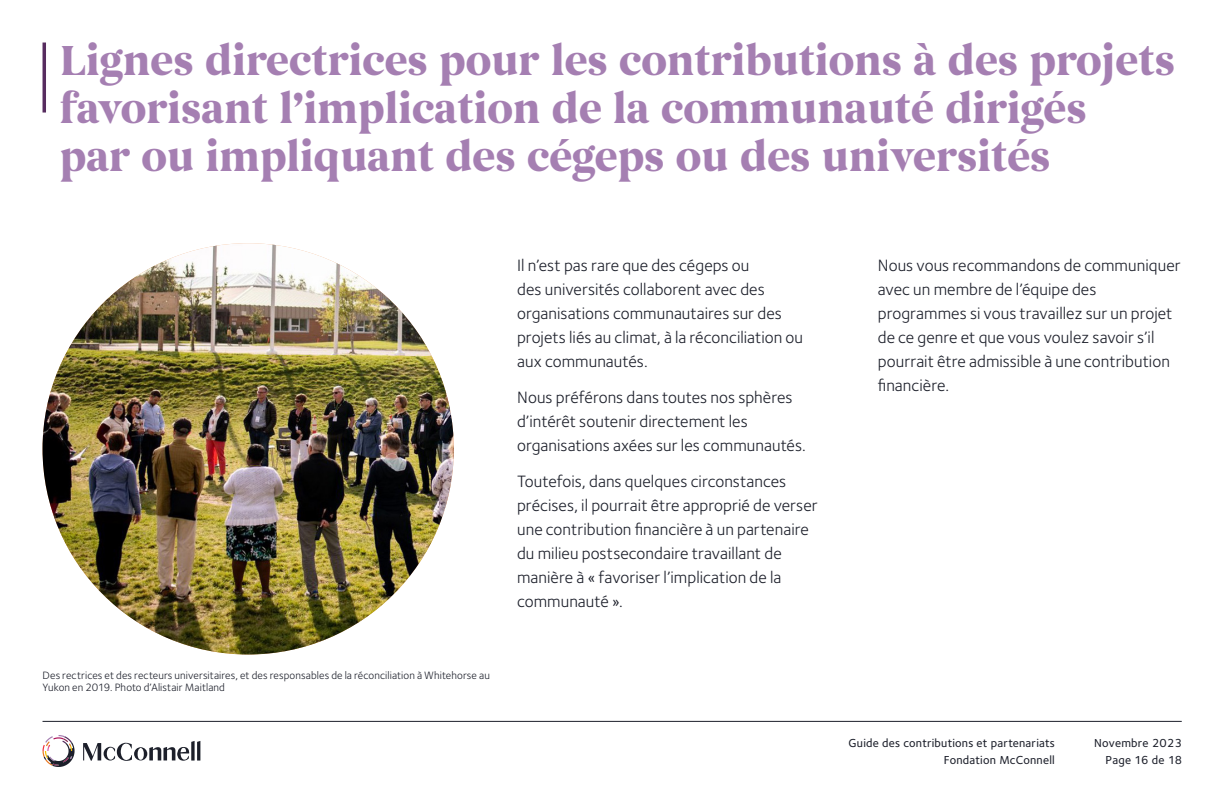
<style>
.page{position:relative;width:1224px;height:792px;background:#fff}
.page>*{position:absolute;margin:0;border:0;box-sizing:border-box;transform-origin:0 0}
.Main_Header{font:700 43px/48px "Begum";letter-spacing:-.015em;color:#a57fb2}
.Main_Body{font:17px/24px "Foundry Sterling";letter-spacing:.005em;color:#1c1f2a}
.t1{font:500 12px/17.1px "Foundry Sterling";letter-spacing:.02em;color:#1c1f2a;text-align:right}
.Main_Body-2{font:11px/12px "Foundry Sterling";letter-spacing:.01em;color:#1c1f2a}
</style>
<div class="page">
<hr style="left:43px;top:721px;width:1139px;height:1px;background:#1c1f2a">
<svg style="left:83px;top:741px;width:117px;height:20px"></svg>
<svg style="left:43px;top:735px;width:32px;height:32px"></svg>
<hr style="left:43px;top:43px;width:3px;height:70px;background:#572c5f">
<img style="left:43px;top:243px;width:411px;height:412px;border-radius:206px">
<h1 class="Main_Header" style="left:60px;top:38px;width:1117px">Lignes directrices pour les contributions à des projets favorisant l’implication de la communauté dirigés<br>par ou impliquant des cégeps ou des universités</h1>
<p class="Main_Body-2" style="left:43px;top:669px;width:449px">Des rectrices et des recteurs universitaires, et des responsables de la réconciliation à Whitehorse au<br>Yukon en 2019. Photo d’Alistair Maitland</p>
<p class="Main_Body" style="left:517px;top:253px;width:288px">Il n’est pas rare que des cégeps ou<br>des universités collaborent avec des organisations communautaires sur des projets liés au climat, à la réconciliation ou aux communautés.</p>
<p class="Main_Body" style="left:517px;top:385px;width:290px">Nous préférons dans toutes nos sphères d’intérêt soutenir directement les organisations axées sur les communautés.</p>
<p class="Main_Body" style="left:517px;top:469px;width:302px">Toutefois, dans quelques circonstances précises, il pourrait être approprié de verser une contribution financière à un partenaire du milieu postsecondaire travaillant de manière à « favoriser l’implication de la communauté ».</p>
<p class="Main_Body" style="left:878px;top:253px;width:304px">Nous vous recommandons de communiquer avec un membre de l’équipe des programmes si vous travaillez sur un projet de ce genre et que vous voulez savoir s’il pourrait être admissible à une contribution financière.</p>
<p class="t1" style="left:849px;top:734px;width:208px">Guide des contributions et partenariats<br>Fondation McConnell</p>
<p class="t1" style="left:1094px;top:735px;width:90px">Novembre 2023<br>Page 16 de 18</p>
</div>
